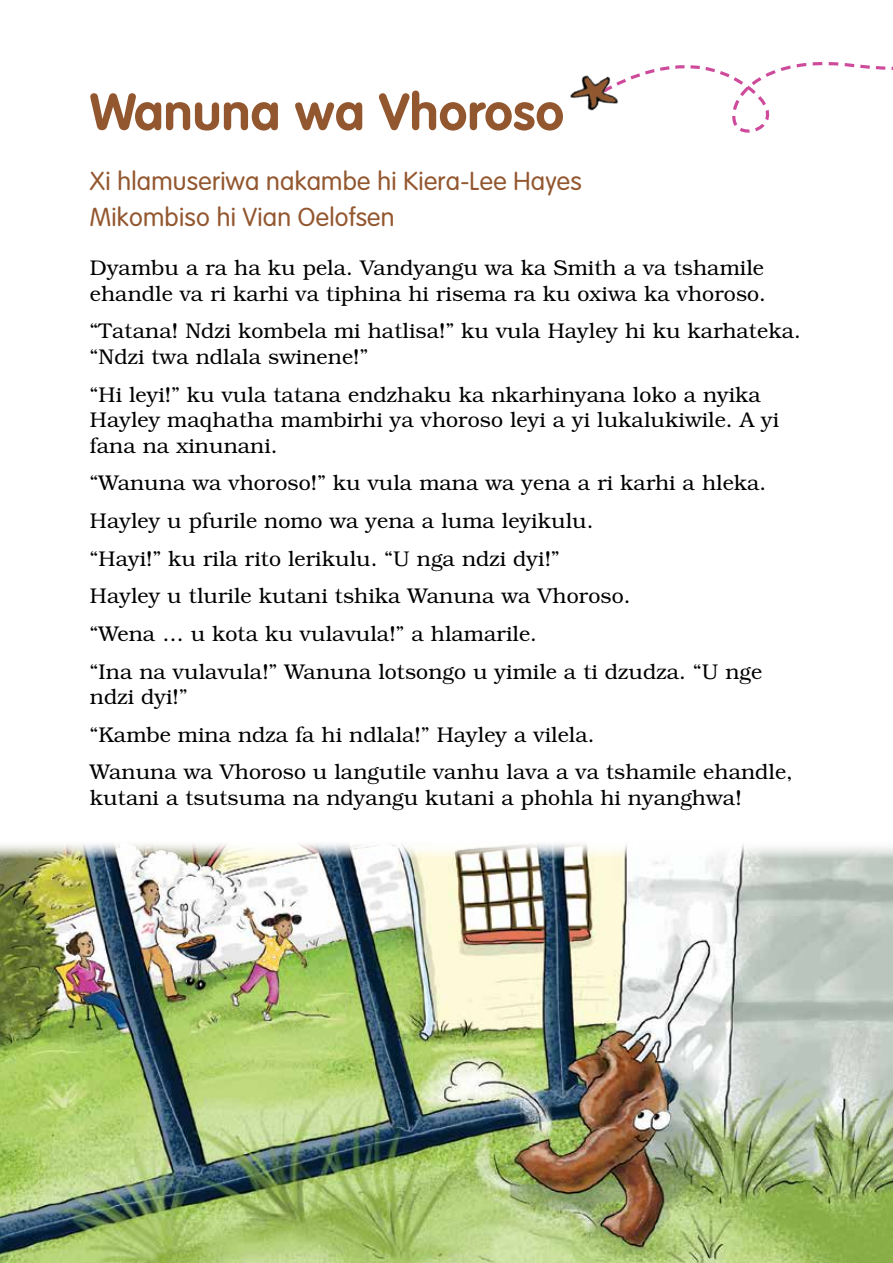
<style>
.page{position:relative;width:893px;height:1263px;background:#fff}
.page>*{position:absolute;margin:0;border:0;box-sizing:border-box;transform-origin:0 0}
.t1{font:700 51.15px "VAG Rounded Std";letter-spacing:.01em;color:#93572f}
.t2{font:300 25.5px/35.8px "VAG Rounded Std";letter-spacing:.01em;color:#93572f}
.t3{font:300 21.3px/37.7px "Bookman Std";letter-spacing:.005em;color:#000}
</style>
<div class="page">
<img style="left:0;top:844px;width:893px;height:419px">
<svg style="left:630px;top:62px;width:263px;height:71px"></svg>
<img style="left:570px;top:75px;width:56px;height:36px">
<h1 class="t1" style="left:90px;top:82px;width:476px">Wanuna wa Vhoroso</h1>
<p class="t2" style="left:90px;top:164px;width:493px">Xi hlamuseriwa nakambe hi Kiera-Lee Hayes<br>Mikombiso hi Vian Oelofsen</p>
<p class="t3" style="left:90px;top:255px;width:678px;line-height:25.5px">Dyambu a ra ha ku pela. Vandyangu wa ka Smith a va tshamile ehandle va ri karhi va tiphina hi risema ra ku oxiwa ka vhoroso.</p>
<p class="t3" style="left:90px;top:319px;width:713px;line-height:25.5px">“Tatana! Ndzi kombela mi hatlisa!” ku vula Hayley hi ku karhateka. “Ndzi twa ndlala swinene!”</p>
<p class="t3" style="left:90px;top:382px;width:691px;line-height:25.5px">“Hi leyi!” ku vula tatana endzhaku ka nkarhinyana loko a nyika<br>Hayley maqhatha mambirhi ya vhoroso leyi a yi lukalukiwile. A yi fana na xinunani.</p>
<p class="t3" style="left:90px;top:465px;width:678px">“Wanuna wa vhoroso!” ku vula mana wa yena a ri karhi a hleka.<br>Hayley u pfurile nomo wa yena a luma leyikulu.<br>“Hayi!” ku rila rito lerikulu. “U nga ndzi dyi!”<br>Hayley u tlurile kutani tshika Wanuna wa Vhoroso.<br>“Wena … u kota ku vulavula!” a hlamarile.<br>“Ina na vulavula!” Wanuna lotsongo u yimile a ti dzudza. “U nge</p>
<p class="t3" style="left:90px;top:678px;width:705px">ndzi dyi!”<br>“Kambe mina ndza fa hi ndlala!” Hayley a vilela.<br>Wanuna wa Vhoroso u langutile vanhu lava a va tshamile ehandle,</p>
<p class="t3" style="left:90px;top:779px;width:653px">kutani a tsutsuma na ndyangu kutani a phohla hi nyanghwa!</p>
</div>
